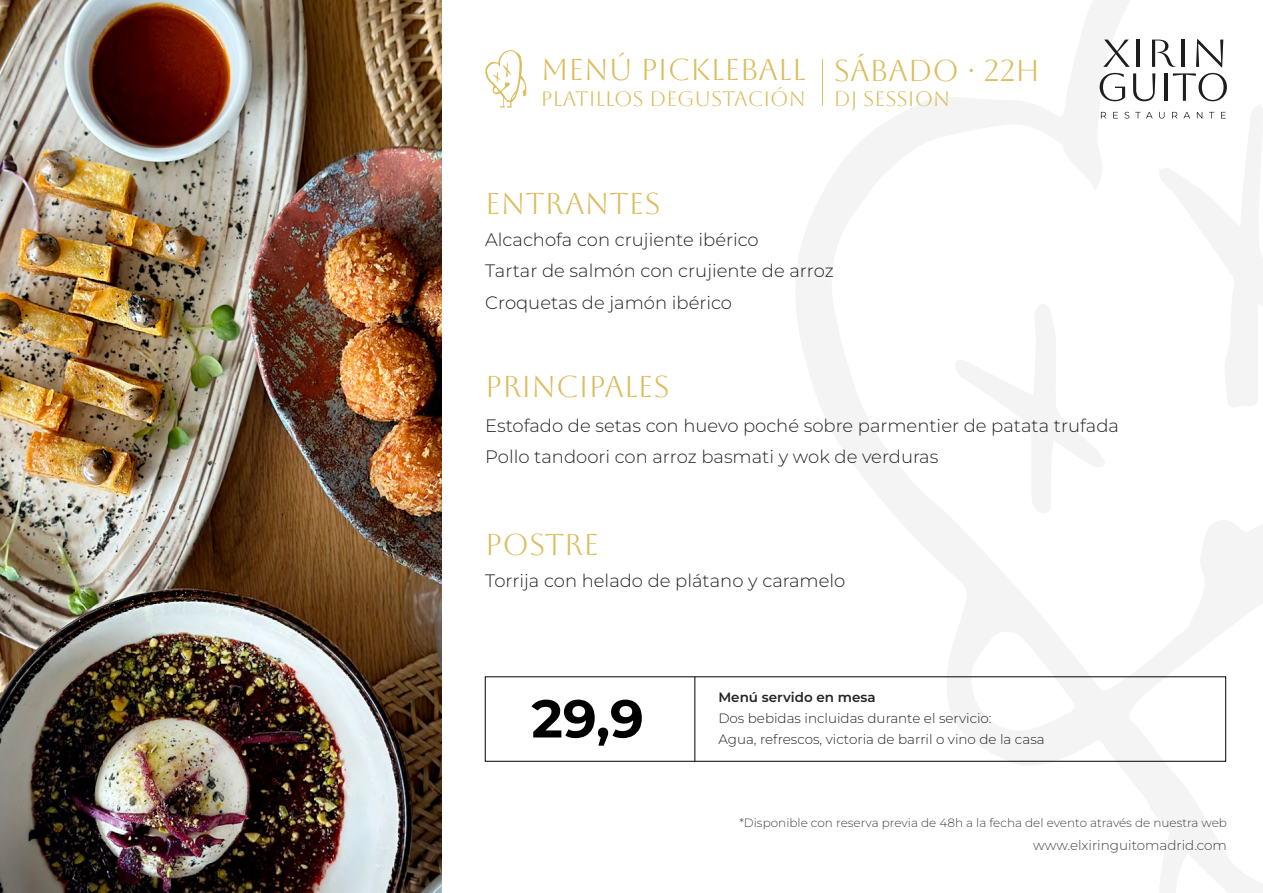
<style>
.page{position:relative;width:1263px;height:893px;background:#fff}
.page>*{position:absolute;margin:0;border:0;box-sizing:border-box;transform-origin:0 0}
.t1{font:700 53.25px "Montserrat";color:#000}
.t2{font:30px "Aboreto";color:#dbbd5d}
.t3{font:20.85px "Aboreto";color:#dbbd5d}
.t4{font:300 18px/31.5px "Montserrat";color:#232323}
.t5{font:300 13.5px "Montserrat";color:#232323}
.t6{font:300 13.5px "Montserrat";color:#424242}
.t7{font:600 13.5px "Montserrat";color:#232323}
.t8{font:300 12px "Montserrat";color:#424242}
</style>
<div class="page">
<svg style="left:795px;top:0;width:468px;height:893px"></svg>
<img style="left:0;top:0;width:441px;height:893px">
<hr style="left:695px;top:677px;width:1px;height:84px;background:#000">
<svg style="left:485px;top:50px;width:41px;height:58px"></svg>
<svg style="left:1103px;top:40px;width:27px;height:27px"></svg>
<hr style="left:1137px;top:40px;width:3px;height:27px;background:#1d1e1c">
<svg style="left:1152px;top:40px;width:24px;height:27px"></svg>
<hr style="left:1181px;top:40px;width:4px;height:27px;background:#1d1e1c">
<svg style="left:1196px;top:39px;width:27px;height:28px"></svg>
<svg style="left:954px;top:73px;width:309px;height:441px"></svg>
<hr style="left:822px;top:59px;width:1px;height:47px;background:#dbbd5d">
<h2 class="t2" style="left:541px;top:53px;width:500px">MENÚ PICKLEBALL SÁBADO · 22H</h2>
<p class="t3" style="left:541px;top:86px;width:266px">PLATILLOS DEGUSTACIÓN</p>
<p class="t3" style="left:834px;top:86px;width:118px">DJ SESSION</p>
<h2 class="t2" style="left:485px;top:186px;width:177px">ENTRANTES</h2>
<p class="t4" style="left:485px;top:223px;width:350px">Alcachofa con crujiente ibérico<br>Tartar de salmón con crujiente de arroz<br>Croquetas de jamón ibérico</p>
<h2 class="t2" style="left:485px;top:370px;width:186px">PRINCIPALES</h2>
<p class="t4" style="left:485px;top:409px;width:635px">Estofado de setas con huevo poché sobre parmentier de patata trufada<br>Pollo tandoori con arroz basmati y wok de verduras</p>
<h2 class="t2" style="left:485px;top:527px;width:115px">POSTRE</h2>
<p class="t4" style="left:485px;top:565px;width:361px">Torrija con helado de plátano y caramelo</p>
<h1 class="t1" style="left:531px;top:680px;width:114px">29,9</h1>
<p class="t7" style="left:718px;top:688px;width:159px">Menú servido en mesa</p>
<p class="t5" style="left:718px;top:709px;width:275px">Dos bebidas incluidas durante el servicio:</p>
<p class="t5" style="left:718px;top:730px;width:328px">Agua, refrescos, victoria de barril o vino de la casa</p>
<p class="t8" style="left:739px;top:815px;width:489px">*Disponible con reserva previa de 48h a la fecha del evento através de nuestra web</p>
<p class="t6" style="left:1033px;top:836px;width:195px">www.elxiringuitomadrid.com</p>
</div>
